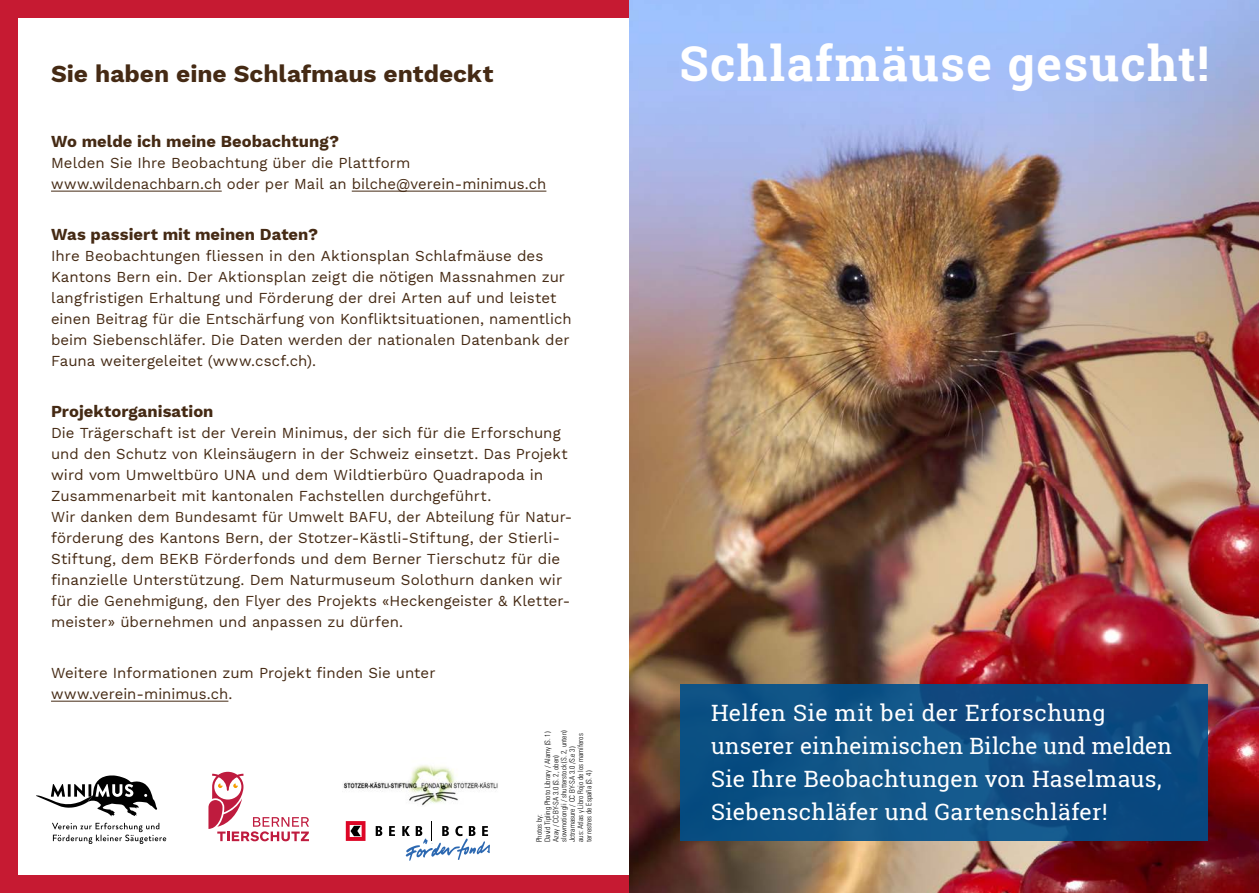
<style>
.page{position:relative;width:1259px;height:893px;background:#fff}
.page>*{position:absolute;margin:0;border:0;box-sizing:border-box;transform-origin:0 0}
.t1{font:700 48px "Roboto Slab";letter-spacing:.03em;color:#fff}
.t2{font:24px "Work Sans";color:#452a14}
.t3{font:22.5px/33px "Roboto Slab";letter-spacing:.01em;color:#fff}
.t4{font:16.5px "Work Sans";letter-spacing:.005em;color:#452a14}
.t5{font:15px/21px "Work Sans";letter-spacing:.005em;color:#452a14}
.t6{font:300 condensed 7.5px/8.2px "Univers";color:#000}
</style>
<div class="page">
<div style="left:0;top:0;width:1250px;height:17px;background:#c61a32"></div>
<div style="left:0;top:0;width:17px;height:893px;background:#c61a32"></div>
<div style="left:0;top:876px;width:1250px;height:17px;background:#c61a32"></div>
<img style="left:629px;top:0;width:630px;height:893px">
<div style="left:680px;top:684px;width:528px;height:156px;background:linear-gradient(to right,#0e5587,#0f4a81)"></div>
<hr style="left:51px;top:191px;width:171px;height:1px;background:#452a14">
<hr style="left:352px;top:191px;width:194px;height:1px;background:#452a14">
<hr style="left:51px;top:701px;width:177px;height:1px;background:#452a14">
<svg style="left:208px;top:772px;width:101px;height:69px"></svg>
<svg style="left:376px;top:826px;width:6px;height:10px"></svg>
<svg style="left:389px;top:826px;width:6px;height:10px"></svg>
<svg style="left:402px;top:821px;width:88px;height:40px"></svg>
<svg style="left:346px;top:821px;width:19px;height:20px"></svg>
<img style="left:342px;top:765px;width:156px;height:41px">
<svg style="left:36px;top:775px;width:121px;height:41px"></svg>
<svg style="left:52px;top:823px;width:114px;height:21px"></svg>
<h2 class="t2" style="left:51px;top:56px;width:444px">Sie haben eine Schlafmaus entdeckt</h2>
<p class="t4" style="left:51px;top:129px;width:289px">Wo melde ich meine Beobachtung?</p>
<p class="t5" style="left:51px;top:152px;width:497px">Melden Sie Ihre Beobachtung über die Plattform www.wildenachbarn.ch oder per Mail an bilche@verein-minimus.ch</p>
<p class="t4" style="left:51px;top:222px;width:268px">Was passiert mit meinen Daten?</p>
<p class="t5" style="left:51px;top:245px;width:522px">Ihre Beobachtungen fliessen in den Aktionsplan Schlafmäuse des Kantons Bern ein. Der Aktionsplan zeigt die nötigen Massnahmen zur langfristigen Erhaltung und Förderung der drei Arten auf und leistet einen Beitrag für die Entschärfung von Konfliktsituationen, namentlich beim Siebenschläfer. Die Daten werden der nationalen Datenbank der Fauna weitergeleitet (www.cscf.ch).</p>
<p class="t4" style="left:51px;top:399px;width:164px">Projektorganisation</p>
<p class="t5" style="left:51px;top:422px;width:523px">Die Trägerschaft ist der Verein Minimus, der sich für die Erforschung und den Schutz von Kleinsäugern in der Schweiz einsetzt. Das Projekt wird vom Umweltbüro UNA und dem Wildtierbüro Quadrapoda in Zusammenarbeit mit kantonalen Fachstellen durchgeführt.<br>Wir danken dem Bundesamt für Umwelt BAFU, der Abteilung für Natur&shy;förderung des Kantons Bern, der Stotzer-Kästli-Stiftung, der Stierli-Stiftung, dem BEKB Förderfonds und dem Berner Tierschutz für die finanzielle Unterstützung. Dem Naturmuseum Solothurn danken wir für die Genehmigung, den Flyer des Projekts «Heckengeister &amp; Kletter&shy;meister» übernehmen und anpassen zu dürfen.</p>
<p class="t5" style="left:51px;top:662px;width:386px">Weitere Informationen zum Projekt finden Sie unter www.verein-minimus.ch.</p>
<p class="t6" style="left:535px;top:842px;width:113px;rotate:-90deg">Photos by:<br>David Tipling Photo Library / Alamy (S. 1)<br>Azay / CC BY-SA 3.0 (S. 2, oben) slowmotiongli / shutterstock (S. 2, unten)<br>Jctramasure / CC BY-SA 3.0 /S.e 3)<br>aus: Atlas y Libro Rojo de los mamíferos terrestres de España (S. 4)</p>
<h1 class="t1" style="left:679px;top:31px;width:531px">Schlafmäuse gesucht!</h1>
<h3 class="t3" style="left:711px;top:696px;width:462px">Helfen Sie mit bei der Erforschung unserer einheimischen Bilche und melden Sie Ihre Beobachtungen von Haselmaus, Siebenschläfer und Gartenschläfer!</h3>
</div>
